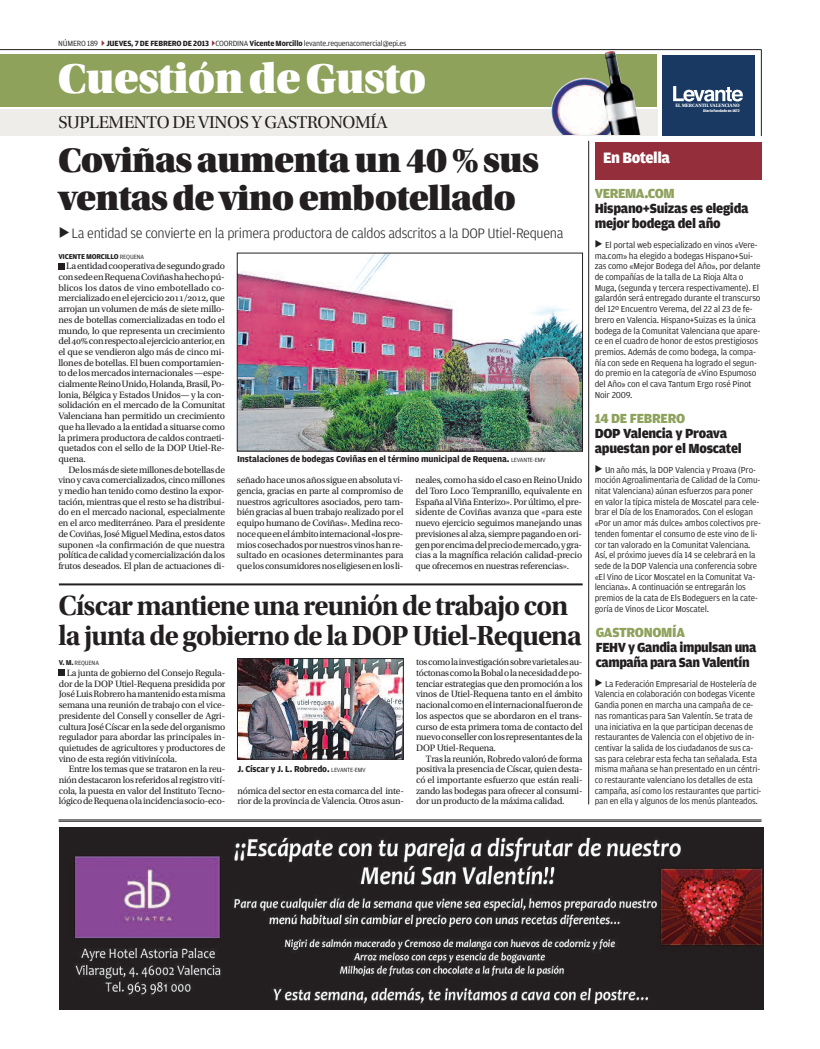
<style>
.page{position:relative;width:820px;height:1049px;background:#fff}
.page>*{position:absolute;margin:0;border:0;box-sizing:border-box;transform-origin:0 0}
.t1{font:44px "Utopia Std Black Headline";letter-spacing:-.015em;color:#fff}
.t2{font:36px/38.2px "Utopia Std Black Headline";letter-spacing:-.02em;color:#231f20}
.t3{font:29px/30px "Utopia Std Bold Subh";letter-spacing:-.03em;color:#231f20}
.t4{font:18px "Utopia Std Subh";letter-spacing:-.02em;color:#231f20}
.t5{font:900 16px "Amplitude";letter-spacing:-.03em;color:#fff}
.t6{font:300 14.5px "Amplitude";letter-spacing:-.025em;color:#231f20}
.t7{font:900 14px/15px "Amplitude";letter-spacing:-.02em;color:#231f20}
.t8{font:900 14px "Amplitude";letter-spacing:-.02em;color:#8ea25c}
.t9{font:9.7px/10.7px "Utopia Std";letter-spacing:-.02em;color:#231f20;text-align:justify}
.t10{font:9.2px/10.7px "Amplitude";letter-spacing:-.015em;color:#231f20}
.t11{font:700 9.2px "Amplitude";letter-spacing:-.015em;color:#231f20}
.t12{font:8px "Amplitude";letter-spacing:-.025em;color:#231f20}
.t13{font:700 7.5px "Amplitude";letter-spacing:-.025em;color:#231f20}
.t14{font:6.5px "Amplitude";letter-spacing:-.025em;color:#231f20}
.t15{font:700 5px "Utopia Std";letter-spacing:-.025em;color:#fff}
.t16{font:700 3.9px "Amplitude";letter-spacing:-.035em;color:#fff}
.s1{font-weight:700}
.s2{font-weight:400;font-size:6.5px}
.s3{font-weight:400;font-size:6.4px}
.s4{font-weight:700;font-size:7.5px}
</style>
<div class="page">
<div style="left:0;top:55px;width:656px;height:52px;background:#8ea25c"></div>
<div style="left:0;top:109px;width:657px;height:27px;background:#efede9"></div>
<div style="left:662px;top:55px;width:93px;height:80px;background:#193962"></div>
<svg style="left:673px;top:86px;width:69px;height:16px"></svg>
<img style="left:552px;top:78px;width:68px;height:56px">
<hr style="left:0;top:49px;width:761px;height:1px;background:#231f20">
<hr style="left:760px;top:50px;width:1px;height:86px;background:#231f20">
<img style="left:609px;top:51px;width:30px;height:75px">
<div style="left:594px;top:142px;width:167px;height:38px;background:#952e3b"></div>
<img style="left:59px;top:828px;width:703px;height:181px">
<svg style="left:58px;top:263px;width:6px;height:6px"></svg>
<hr style="left:59px;top:819px;width:702px;height:1px;background:#231f20">
<hr style="left:59px;top:821px;width:702px;height:1px;background:#231f20">
<img style="left:239px;top:255px;width:341px;height:194px">
<div style="left:237px;top:253px;width:345px;height:198px;border:1px solid #231f20"></div>
<hr style="left:59px;top:583px;width:523px;height:2px;background:#231f20">
<svg style="left:59px;top:670px;width:6px;height:6px"></svg>
<hr style="left:588px;top:141px;width:1px;height:663px;background:#231f20">
<img style="left:239px;top:660px;width:162px;height:97px">
<div style="left:237px;top:658px;width:166px;height:101px;border:1px solid #231f20"></div>
<p class="t12" style="left:58px;top:39px;width:349px">NÚMERO 189 <span class="s1">JUEVES, 7 DE FEBRERO DE 2013</span> COORDINA <span class="s1">Vicente Morcillo</span> levante.requenacomercial@epi.es</p>
<h1 class="t1" style="left:58px;top:62px;width:369px">CuestióndeGusto</h1>
<h3 class="t4" style="left:58px;top:115px;width:330px">SUPLEMENTO DE VINOS Y GASTRONOMÍA</h3>
<h2 class="t2" style="left:58px;top:144px;width:481px">Coviñasaumentaun40%sus ventasdevinoembotellado</h2>
<h3 class="t6" style="left:59px;top:225px;width:506px">◆La entidad se convierte en la primera productora de caldos adscritos a la DOP Utiel-Requena</h3>
<p class="t13" style="left:58px;top:252px;width:87px">VICENTE MORCILLO <span class="s2">REQUENA</span></p>
<p class="t9" style="left:58px;top:262px;width:168px;text-indent:8px">Laentidadcooperativadesegundogrado consedeenRequenaCoviñashahechopú&shy;blicos los datos de vino embotellado co&shy;mercializadoenelejercicio2011/2012,que arrojan un volumen de más de siete millo&shy;nes de botellas comercializadas en todo el mundo, lo que representa un crecimiento del40%conrespectoalejercicioanterior,en el que se vendieron algo más de cinco mi&shy;llones de botellas. El buen comportamien&shy;todelosmercados internacionales—espe&shy;cialmenteReinoUnido,Holanda,Brasil,Po&shy;lonia, Bélgica y Estados Unidos— y la con&shy;solidación en el mercado de la Comunitat Valenciana han permitido un crecimiento que ha llevado a la entidad a situarse como la primera productora de caldos contraeti&shy;quetados con el sello de la DOP Utiel-Re&shy;quena.</p>
<p class="t9" style="left:58px;top:465px;width:168px;text-indent:10px">Delosmásdesietemillonesdebotellasde vinoy cava comercializados, cincomillones y medio han tenido como destino la expor&shy;tación, mientras que el resto se ha distribui&shy;do en el mercado nacional, especialmente en el arco mediterráneo. Para el presidente deCoviñas,JoséMiguelMedina,estosdatos suponen «la confirmación de que nuestra políticadecalidadycomercializacióndalos frutos deseados. El plan de actuaciones di-</p>
<p class="t9" style="left:237px;top:476px;width:168px">señadohaceunosañossigueenabsolutavi&shy;gencia, gracias en parte al compromiso de nuestros agricultores asociados, pero tam&shy;bién gracias al buen trabajo realizado por el equipo humano de Coviñas». Medina reco&shy;nocequeenelámbitointernacional«lospre&shy;mios cosechadospornuestrosvinoshanre&shy;sultado en ocasiones determinantes para quelosconsumidoresnoseligiesenenlosli-</p>
<p class="t9" style="left:415px;top:476px;width:168px">neales,comohasidoelcasoenReinoUnido del Toro Loco Tempranillo, equivalente en España alViñaEnterizo».Porúltimo, elpre&shy;sidente de Coviñas avanza que «para este nuevo ejercicio seguimos manejando unas previsionesalalza, siemprepagandoenori&shy;genporencimadelpreciodemercado,ygra&shy;cias a la magnífica relación calidad-precio que ofrecemos en nuestras referencias».</p>
<p class="t11" style="left:237px;top:453px;width:310px">Instalaciones de bodegas Coviñas en el término municipal de Requena. <span class="s3">LEVANTE-EMV</span></p>
<h3 class="t3" style="left:58px;top:593px;width:524px">Císcar mantiene una reunión de trabajo con la junta de gobierno de la DOP Utiel-Requena</h3>
<p class="t14" style="left:59px;top:659px;width:42px"><span class="s4">V. M.</span> REQUENA</p>
<p class="t9" style="left:59px;top:668px;width:168px;text-indent:8px">La junta de gobierno del Consejo Regula&shy;dor de la DOP Utiel-Requena presidida por JoséLuisRobrerohamantenidoestamisma semana una reunión de trabajo con el vice&shy;presidente del Consell y conseller de Agri&shy;cultura JoséCíscar enla sededelorganismo regulador para abordar las principales in&shy;quietudes de agricultores y productores de vino de esta región vitivinícola.</p>
<p class="t9" style="left:59px;top:764px;width:168px;text-indent:10px">Entre los temas que se trataron en la reu&shy;nióndestacaronlos referidos alregistrovití&shy;cola, la puesta en valor del Instituto Tecno&shy;lógicodeRequenaolaincidenciasocio-eco-</p>
<p class="t11" style="left:237px;top:764px;width:130px">J. Císcar y J. L. Robredo. <span class="s3">LEVANTE-EMV</span></p>
<p class="t9" style="left:237px;top:786px;width:168px">nómicadel sector enesta comarcadel inte&shy;rior de la provincia de Valencia. Otros asun-</p>
<p class="t9" style="left:416px;top:657px;width:168px">toscomolainvestigaciónsobrevarietalesau&shy;tóctonascomolaBobalolanecesidaddepo&shy;tenciar estrategias que den promoción a los vinos de Utiel-Requena tanto en el ámbito nacionalcomoenelinternacionalfueronde los aspectos que se abordaron en el trans&shy;curso de esta primera toma de contacto del nuevoconsellerconlos representantesdela DOP Utiel-Requena.</p>
<p class="t9" style="left:416px;top:754px;width:168px;text-indent:10px">Tras la reunión,Robredovaloróde forma positiva la presencia de Císcar, quien desta&shy;có el importante esfuerzo que están reali&shy;zando las bodegas para ofrecer al consumi&shy;dor un producto de la máxima calidad.</p>
<p class="t15" style="left:675px;top:104px;width:66px">EL MERCANTIL VALENCIANO</p>
<p class="t16" style="left:703px;top:108px;width:38px">Diario fundado en 1872</p>
<h3 class="t5" style="left:603px;top:149px;width:68px">En Botella</h3>
<h3 class="t8" style="left:594px;top:185px;width:81px">VEREMA.COM</h3>
<h3 class="t7" style="left:594px;top:201px;width:155px">Hispano+Suizas es elegida mejor bodega del año</h3>
<p class="t10" style="left:594px;top:239px;width:167px">◆ El portal web especializado en vinos «Vere&shy;ma.com» ha elegido a bodegas Hispano+Sui&shy;zas como «Mejor Bodega del Año», por delante de compañías de la talla de La Rioja Alta o Muga, (segunda y tercera respectivamente). El galardón será entregado durante el transcurso del 12º Encuentro Verema, del 22 al 23 de fe&shy;brero en Valencia. Hispano+Suizas es la única bodega de la Comunitat Valenciana que apare&shy;ce en el cuadro de honor de estos prestigiosos premios. Además de como bodega, la compa&shy;ñía con sede en Requena ha logrado el segun&shy;do premio en la categoría de «Vino Espumoso del Año» con el cava Tantum Ergo rosé Pinot Noir 2009.</p>
<h3 class="t8" style="left:594px;top:410px;width:92px">14 DE FEBRERO</h3>
<h3 class="t7" style="left:594px;top:426px;width:149px">DOP Valencia y Proava apuestan por el Moscatel</h3>
<p class="t10" style="left:594px;top:464px;width:168px">◆ Un año más, la DOP Valencia y Proava (Pro&shy;moción Agroalimentaria de Calidad de la Comu&shy;nitat Valenciana) aúnan esfuerzos para poner en valor la típica mistela de Moscatel para cele&shy;brar el Día de los Enamorados. Con el eslogan «Por un amor más dulce» ambos colectivos pre&shy;tenden fomentar el consumo de este vino de li&shy;cor tan valorado en la Comunitat Valenciana.<br>Así, el próximo jueves día 14 se celebrará en la sede de la DOP Valencia una conferencia sobre «El Vino de Licor Moscatel en la Comunitat Va&shy;lenciana». A continuación se entregarán los premios de la cata de Els Bodeguers en la cate&shy;goría de Vinos de Licor Moscatel.</p>
<h3 class="t8" style="left:595px;top:623px;width:91px">GASTRONOMÍA</h3>
<h3 class="t7" style="left:595px;top:639px;width:162px">FEHV y Gandia impulsan una campaña para San Valentín</h3>
<p class="t10" style="left:594px;top:678px;width:168px">◆ La Federación Empresarial de Hostelería de Valencia en colaboración con bodegas Vicente Gandia ponen en marcha una campaña de ce&shy;nas romanticas para San Valentín. Se trata de una iniciativa en la que participan decenas de restaurantes de Valencia con el objetivo de in&shy;centivar la salida de los ciudadanos de sus ca&shy;sas para celebrar esta fecha tan señalada. Esta misma mañana se han presentado en un céntri&shy;co restaurante valenciano los detalles de esta campaña, así como los restaurantes que partici&shy;pan en ella y algunos de los menús planteados.</p>
</div>
